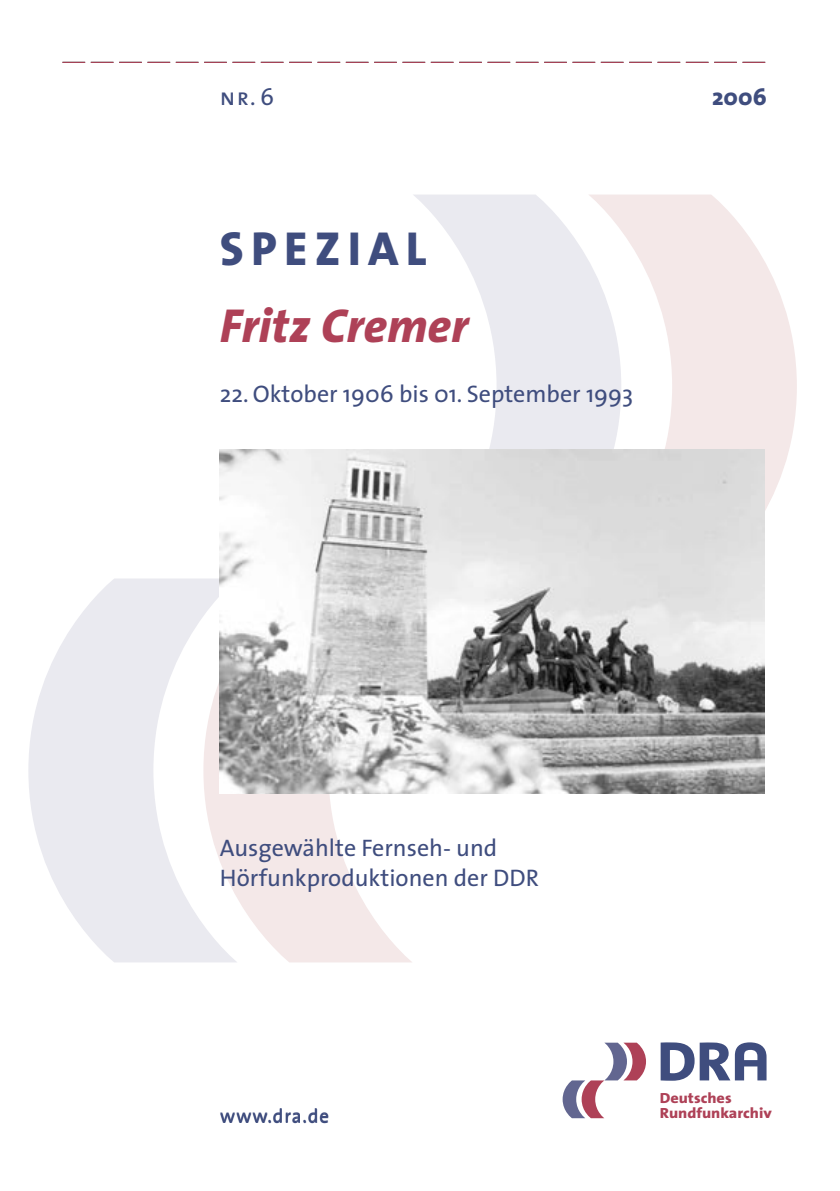
<style>
.page{position:relative;width:840px;height:1191px;background:#fff}
.page>*{position:absolute;margin:0;border:0;box-sizing:border-box;transform-origin:0 0}
.t1{font:italic 800 48px "The Sans";color:#ae4157}
.t2{font:800 48px "The Sans";letter-spacing:.15em;color:#3f4d7e}
.t3{font:24px "The Sans";color:#3f4d7e}
.t4{font:24px "The Sans Caps";color:#3f4d7e}
.t5{font:800 24px "The Sans";color:#3f4d7e}
.t6{font:19px "The Sans";letter-spacing:.05em;color:#3f4d7e}
.t7{font:800 14.8px/15.2px "The Sans";color:#ae4157;scale:1.1 1}
.s1{font-family:"The Sans"}
</style>
<div class="page">
<svg style="left:62px;top:62px;width:702px;height:1px"></svg>
<svg style="left:28px;top:578px;width:175px;height:384px;fill:#eaeaf0"></svg>
<svg style="left:621px;top:194px;width:175px;height:384px;fill:#f4e8e8"></svg>
<svg style="left:412px;top:194px;width:209px;height:256px;fill:#eaeaf0"></svg>
<svg style="left:203px;top:578px;width:209px;height:384px;fill:#f4e8e8"></svg>
<img style="left:220px;top:450px;width:544px;height:344px">
<svg style="left:562px;top:1042px;width:83px;height:76px"></svg>
<svg style="left:660px;top:1042px;width:106px;height:38px"></svg>
<p class="t4" style="left:220px;top:82px;width:56px">nr. <span class="s1">6</span></p>
<p class="t5" style="left:711px;top:82px;width:56px">2006</p>
<p class="t2" style="left:220px;top:218px;width:208px">spezial</p>
<p class="t1" style="left:220px;top:295px;width:249px">Fritz Cremer</p>
<p class="t3" style="left:220px;top:378px;width:414px">22. Oktober 1906 bis 01. September 1993</p>
<p class="t3" style="left:220px;top:833px;width:278px">Ausgewählte Fernseh- und</p>
<p class="t3" style="left:220px;top:863px;width:320px">Hörfunkproduktionen der DDR</p>
<p class="t6" style="left:220px;top:1104px;width:110px">www.dra.de</p>
<p class="t7" style="left:659px;top:1090px;width:103px">Deutsches<br>Rundfunkarchiv</p>
</div>
